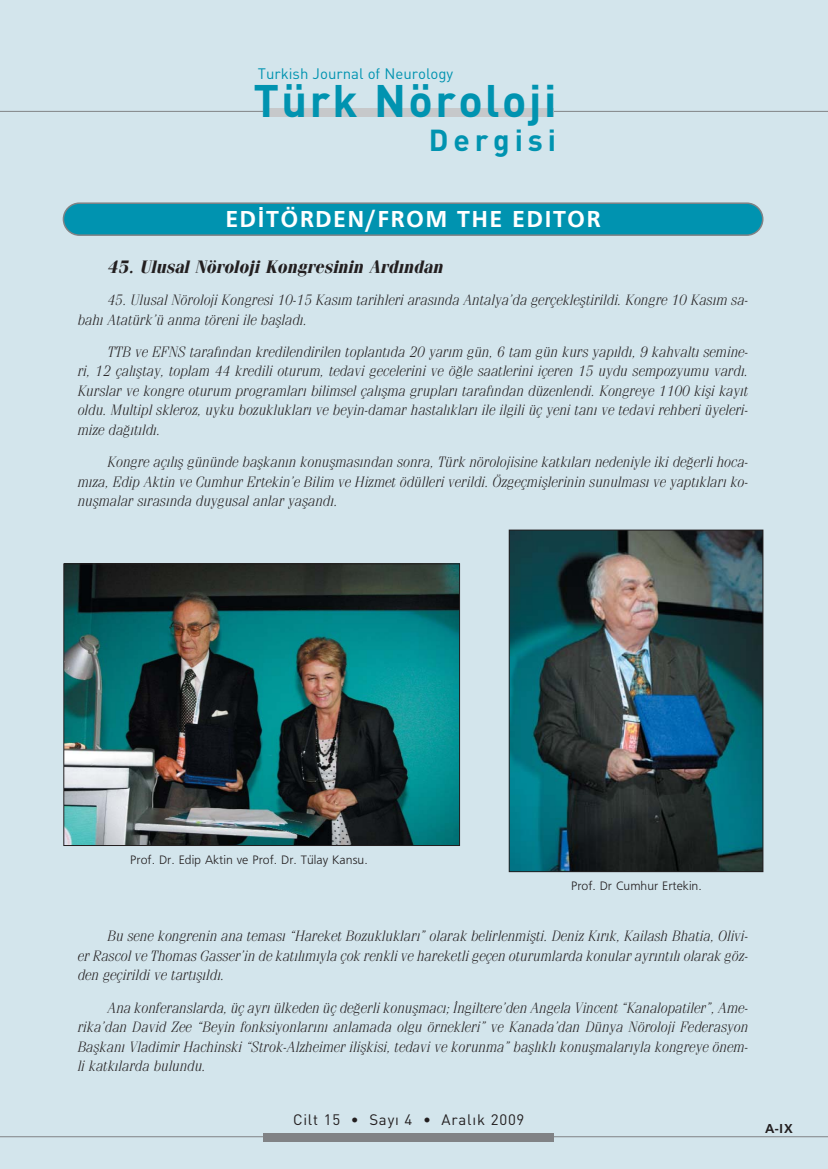
<style>
.page{position:relative;width:828px;height:1169px;background:#fff}
.page>*{position:absolute;margin:0;border:0;box-sizing:border-box;transform-origin:0 0}
.t1{font:700 45px "DI Nbek";letter-spacing:.055em;color:#0093b0}
.t2{font:700 30px "DI Nbek";letter-spacing:.165em;color:#0093b0}
.t3{font:700 24px "Frutiger";letter-spacing:.055em;color:#fff}
.t4{font:italic 700 18px "Fenice";color:#231f20}
.t5{font:italic 300 15px/19.5px "Fenice";color:#231f20;text-align:justify}
.t6{font:15px "DIN Bek";color:#0093b0}
.t7{font:15px "DIN Bek";letter-spacing:.05em;color:#231f20}
.t8{font:700 13.5px "Frutiger";color:#231f20}
.t9{font:300 12.75px "Frutiger";color:#231f20}
</style>
<div class="page">
<div style="left:0;top:0;width:828px;height:1168px;background:#d3e5ec"></div>
<svg style="left:63px;top:202px;width:701px;height:34px;background:#1193ad"></svg>
<hr style="left:0;top:111px;width:828px;height:1px;background:#808285">
<div style="left:263px;top:108px;width:291px;height:9px;background:#c6c8ca"></div>
<hr style="left:0;top:1136px;width:828px;height:1px;background:#808285">
<div style="left:263px;top:1133px;width:291px;height:9px;background:#808285"></div>
<img style="left:65px;top:565px;width:393px;height:279px">
<div style="left:63px;top:563px;width:397px;height:283px;border:1px solid #231f20"></div>
<img style="left:511px;top:531px;width:250px;height:339px">
<div style="left:509px;top:529px;width:254px;height:343px;border:1px solid #231f20"></div>
<p class="t6" style="left:258px;top:69px;width:197px">Turkish Journal of Neurology</p>
<h1 class="t1" style="left:253px;top:85px;width:305px">Türk Nöroloji</h1>
<h2 class="t2" style="left:429px;top:129px;width:129px">Dergisi</h2>
<h3 class="t3" style="left:225px;top:210px;width:377px">ED‹TÖRDEN/FROM THE EDITOR</h3>
<p class="t4" style="left:107px;top:260px;width:337px">45. Ulusal Nöroloji Kongresinin Ard›ndan</p>
<p class="t5" style="left:78px;top:292px;width:672px;text-indent:30px">45. Ulusal Nöroloji Kongresi 10-15 Kas›m tarihleri aras›nda Antalya’da gerçeklefltirildi. Kongre 10 Kas›m sa&shy;bah› Atatürk’ü anma töreni ile bafllad›.</p>
<p class="t5" style="left:78px;top:343px;width:672px;text-indent:30px">TTB ve EFNS taraf›ndan kredilendirilen toplant›da 20 yar›m gün, 6 tam gün kurs yap›ld›, 9 kahvalt› semine&shy;ri, 12 çal›fltay, toplam 44 kredili oturum, tedavi gecelerini ve ö¤le saatlerini içeren 15 uydu sempozyumu vard›.<br>Kurslar ve kongre oturum programlar› bilimsel çal›flma gruplar› taraf›ndan düzenlendi. Kongreye 1100 kifli kay›t oldu. Multipl skleroz, uyku bozukluklar› ve beyin-damar hastal›klar› ile ilgili üç yeni tan› ve tedavi rehberi üyeleri&shy;mize da¤›t›ld›.</p>
<p class="t5" style="left:78px;top:454px;width:672px;text-indent:30px">Kongre aç›l›fl gününde baflkan›n konuflmas›ndan sonra, Türk nörolojisine katk›lar› nedeniyle iki de¤erli hoca&shy;m›za, Edip Aktin ve Cumhur Ertekin’e Bilim ve Hizmet ödülleri verildi. Özgeçmifllerinin sunulmas› ve yapt›klar› ko&shy;nuflmalar s›ras›nda duygusal anlar yafland›.</p>
<p class="t9" style="left:130px;top:854px;width:239px">Prof. Dr. Edip Aktin ve Prof. Dr. Tülay Kansu.</p>
<p class="t9" style="left:571px;top:880px;width:132px">Prof. Dr Cumhur Ertekin.</p>
<p class="t5" style="left:78px;top:928px;width:672px;text-indent:30px">Bu sene kongrenin ana temas› “Hareket Bozukluklar›” olarak belirlenmiflti. Deniz K›r›k, Kailash Bhatia, Olivi&shy;er Rascol ve Thomas Gasser’in de kat›l›m›yla çok renkli ve hareketli geçen oturumlarda konular ayr›nt›l› olarak göz&shy;den geçirildi ve tart›fl›ld›.</p>
<p class="t5" style="left:78px;top:999px;width:672px;text-indent:30px">Ana konferanslarda, üç ayr› ülkeden üç de¤erli konuflmac›; ‹ngiltere’den Angela Vincent “Kanalopatiler”, Ame&shy;rika’dan David Zee “Beyin fonksiyonlar›n› anlamada olgu örnekleri” ve Kanada’dan Dünya Nöroloji Federasyon Baflkan› Vladimir Hachinski “Strok-Alzheimer iliflkisi, tedavi ve korunma” bafll›kl› konuflmalar›yla kongreye önem&shy;li katk›larda bulundu.</p>
<p class="t7" style="left:293px;top:1114px;width:233px">Cilt 15 • Say› 4 • Aral›k 2009</p>
<p class="t8" style="left:765px;top:1123px;width:29px">A-IX</p>
</div>
